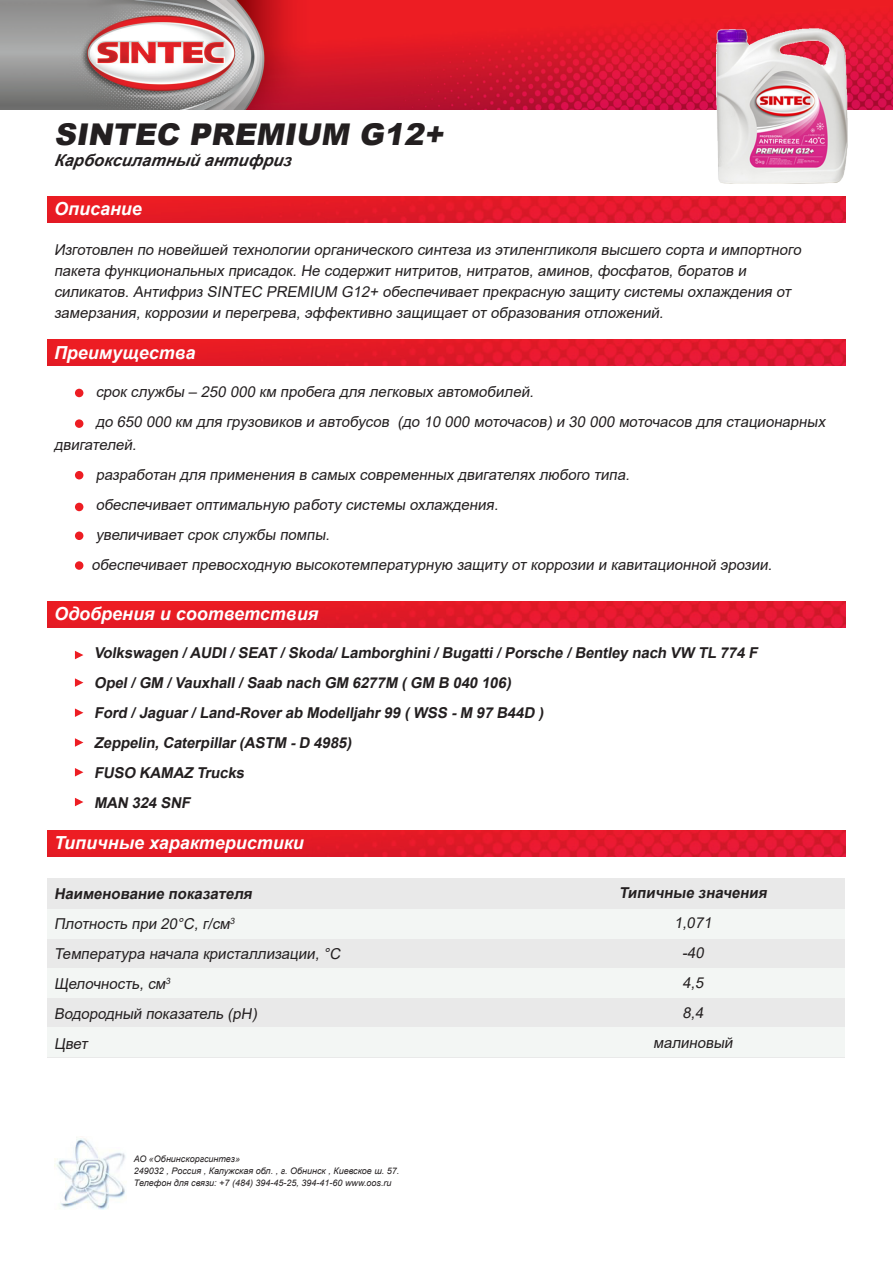
<style>
.page{position:relative;width:893px;height:1263px;background:#fff}
.page>*{position:absolute;margin:0;border:0;box-sizing:border-box;transform-origin:0 0}
.t1{font:italic 900 30px "Arial";color:#231f20}
.t2{font:italic 700 18px "Arial";color:#fff}
.t3{font:italic 700 16.5px "Arial";color:#231f20}
.t4{font:italic 15px/21px "Arial";color:#231f20}
.t5{font:italic 700 15px "Arial";color:#231f20}
.t6{font:italic 9px "Arial";color:#231f20}
</style>
<div class="page">
<img style="left:48px;top:197px;width:797px;height:25px">
<img style="left:48px;top:340px;width:797px;height:25px">
<img style="left:48px;top:602px;width:797px;height:25px">
<img style="left:48px;top:831px;width:797px;height:25px">
<img style="left:0;top:0;width:893px;height:109px">
<img style="left:54px;top:1138px;width:72px;height:71px">
<div style="left:75px;top:389px;width:8px;height:8px;background:#ed1d23;border-radius:50%"></div>
<div style="left:75px;top:419px;width:8px;height:9px;background:#ed1d23;border-radius:50%"></div>
<div style="left:75px;top:503px;width:8px;height:8px;background:#ed1d23;border-radius:50%"></div>
<div style="left:75px;top:531px;width:8px;height:9px;background:#ed1d23;border-radius:50%"></div>
<div style="left:75px;top:561px;width:8px;height:9px;background:#ed1d23;border-radius:50%"></div>
<svg style="left:75px;top:678px;width:8px;height:9px"></svg>
<svg style="left:75px;top:651px;width:8px;height:8px"></svg>
<div style="left:75px;top:471px;width:8px;height:8px;background:#ed1d23;border-radius:50%"></div>
<div style="left:48px;top:878px;width:797px;height:179px;background:#e9e9e9"></div>
<div style="left:48px;top:909px;width:797px;height:29px;background:#f3f6f4"></div>
<div style="left:48px;top:968px;width:797px;height:30px;background:#f3f6f4"></div>
<div style="left:48px;top:1027px;width:797px;height:30px;background:#f3f6f4"></div>
<img style="left:717px;top:29px;width:131px;height:155px">
<svg style="left:75px;top:708px;width:8px;height:9px"></svg>
<svg style="left:75px;top:738px;width:8px;height:9px"></svg>
<svg style="left:75px;top:768px;width:8px;height:8px"></svg>
<svg style="left:75px;top:798px;width:8px;height:8px"></svg>
<p class="t1" style="left:54px;top:113px;width:398px">SINTEC PREMIUM G12+</p>
<p class="t3" style="left:54px;top:150px;width:242px">Карбоксилатный антифриз</p>
<p class="t2" style="left:54px;top:197px;width:89px">Описание</p>
<p class="t4" style="left:54px;top:239px;width:752px">Изготовлен по новейшей технологии органического синтеза из этиленгликоля высшего сорта и импортного пакета функциональных присадок. Не содержит нитритов, нитратов, аминов, фосфатов, боратов и силикатов. Антифриз SINTEC PREMIUM G12+ обеспечивает прекрасную защиту системы охлаждения от замерзания, коррозии и перегрева, эффективно защищает от образования отложений.</p>
<p class="t2" style="left:54px;top:340px;width:143px">Преимущества</p>
<p class="t4" style="left:96px;top:381px;width:443px">срок службы – 250 000 км пробега для легковых автомобилей.</p>
<p class="t4" style="left:54px;top:411px;width:776px;line-height:22.5px;text-indent:42px">до 650 000 км для грузовиков и автобусов (до 10 000 моточасов) и 30 000 моточасов для стационарных двигателей.</p>
<p class="t4" style="left:96px;top:464px;width:539px">разработан для применения в самых современных двигателях любого типа.</p>
<p class="t4" style="left:96px;top:494px;width:407px">обеспечивает оптимальную работу системы охлаждения.</p>
<p class="t4" style="left:96px;top:524px;width:239px">увеличивает срок службы помпы.</p>
<p class="t4" style="left:92px;top:554px;width:685px">обеспечивает превосходную высокотемпературную защиту от коррозии и кавитационной эрозии.</p>
<p class="t2" style="left:54px;top:602px;width:266px">Одобрения и соответствия</p>
<p class="t5" style="left:94px;top:642px;width:668px">Volkswagen /AUDI/SEAT /Skoda/Lamborghini/Bugatti/Porsche /Bentley nach VW TL 774 F</p>
<p class="t5" style="left:94px;top:672px;width:422px">Opel/GM /Vauxhall/Saab nach GM 6277M (GM B 040 106)</p>
<p class="t5" style="left:94px;top:702px;width:454px">Ford /Jaguar/Land-Roverab Modelljahr99 (WSS -M 97 B44D )</p>
<p class="t5" style="left:94px;top:732px;width:262px">Zeppelin,Caterpillar(ASTM -D 4985)</p>
<p class="t5" style="left:94px;top:762px;width:155px">FUSO KAMAZ Trucks</p>
<p class="t5" style="left:94px;top:792px;width:101px">MAN 324 SNF</p>
<p class="t2" style="left:54px;top:831px;width:251px">Типичные характеристики</p>
<p class="t5" style="left:54px;top:883px;width:203px">Наименование показателя</p>
<p class="t4" style="left:54px;top:913px;width:184px">Плотность при 20°С, г/см<sup>3</sup></p>
<p class="t4" style="left:54px;top:943px;width:291px">Температура начала кристаллизации, °C</p>
<p class="t4" style="left:54px;top:973px;width:120px">Щелочность, см<sup>3</sup></p>
<p class="t4" style="left:54px;top:1003px;width:207px">Водородный показатель (рН)</p>
<p class="t4" style="left:54px;top:1033px;width:38px">Цвет</p>
<p class="t6" style="left:134px;top:1153px;width:108px">АО «Обнинскоргсинтез»</p>
<p class="t6" style="left:134px;top:1165px;width:267px">249032 , Россия , Калужская обл. , г. Обнинск , Киевское ш. 57.</p>
<p class="t6" style="left:134px;top:1177px;width:259px">Телефон для связи: +7 (484) 394-45-25, 394-41-60 www.oos.ru</p>
<p class="t5" style="left:619px;top:882px;width:153px">Типичные значения</p>
<p class="t4" style="left:674px;top:912px;width:42px">1,071</p>
<p class="t4" style="left:682px;top:942px;width:26px">-40</p>
<p class="t4" style="left:682px;top:972px;width:26px">4,5</p>
<p class="t4" style="left:682px;top:1002px;width:26px">8,4</p>
<p class="t4" style="left:653px;top:1032px;width:84px">малиновый</p>
</div>
